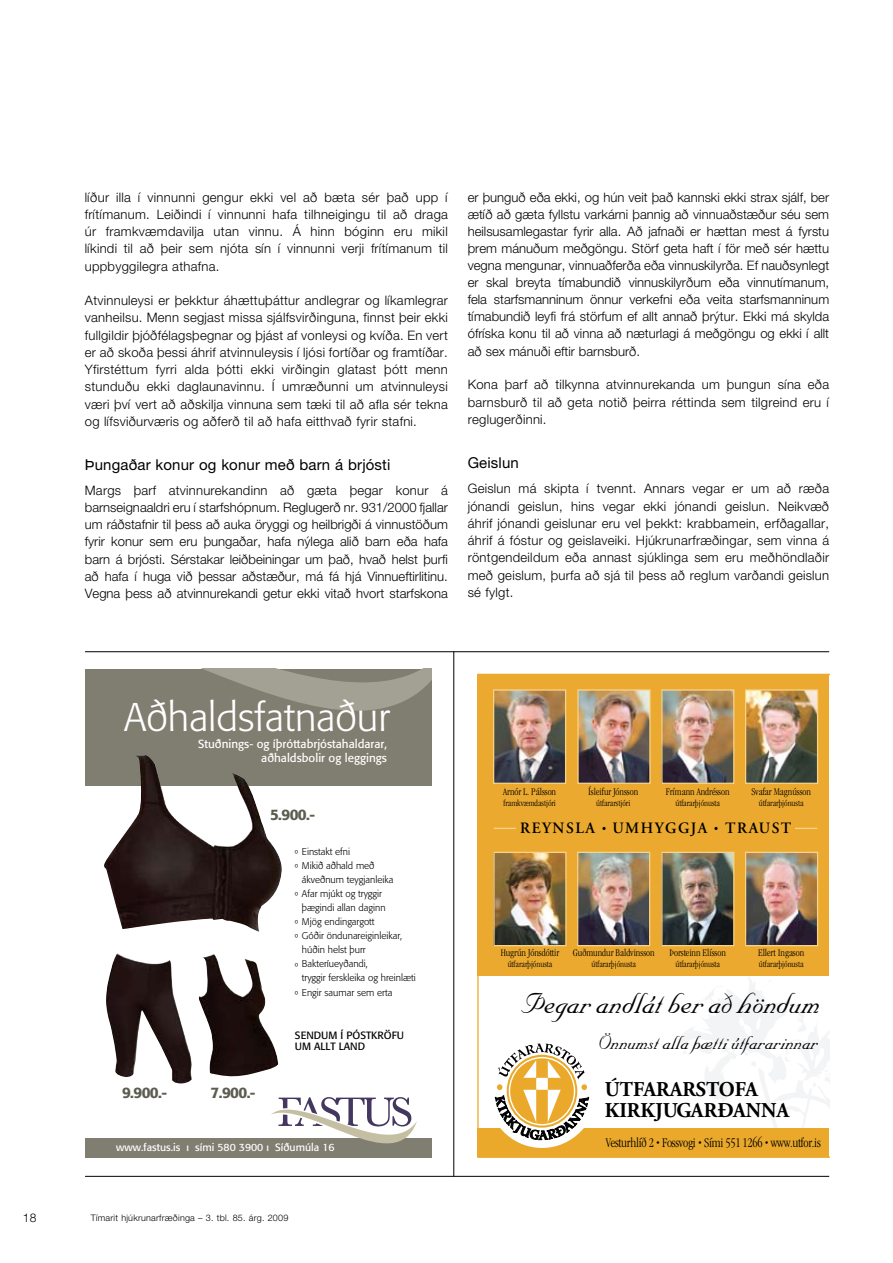
<style>
.page{position:relative;width:893px;height:1263px;background:#fff}
.page>*{position:absolute;margin:0;border:0;box-sizing:border-box;transform-origin:0 0}
.t1{font:300 39.6px "Formata";color:#fff}
.t2{font:34.2px "Nuptial Script";color:#000}
.t3{font:22.35px "Nuptial Script";color:#000}
.t4{font:700 21px/21px "Adobe Garamond Pro";color:#000}
.t5{font:600 15.75px "Adobe Garamond Pro";letter-spacing:.1em;color:#000}
.t6{font:500 15.15px "Formata";letter-spacing:-.04em;color:#5c5c51}
.t7{font:15px "Helvetica Neue";letter-spacing:.01em;color:#000}
.t8{font:300 condensed 13.8px "Garamond";letter-spacing:-.02em;color:#000}
.t9{font:300 13.05px/17.2px "Helvetica Neue";letter-spacing:.02em;color:#000;text-align:justify}
.t10{font:300 12px "Helvetica Neue";color:#000}
.t11{font:11.7px/14px "Formata";color:#fff;text-align:right}
.t12{font:300 condensed 10.5px "Garamond";color:#000}
.t13{font:10.5px "Formata";color:#fff}
.t14{font:10.5px/11.7px "Formata";color:#000}
.t15{font:300 9.75px/14.1px "Formata";color:#000}
.t16{font:300 condensed 9.15px "Garamond";color:#000}
.t17{font:300 9px "Helvetica Neue";letter-spacing:.025em;color:#000}
.s1{font-size:10.5px}
.s2{font-size:7.95px}
</style>
<div class="page">
<img style="left:477px;top:674px;width:352px;height:484px">
<svg style="left:795px;top:828px;width:22px;height:1px"></svg>
<svg style="left:494px;top:828px;width:22px;height:1px"></svg>
<img style="left:495px;top:691px;width:69px;height:91px">
<div style="left:493px;top:689px;width:73px;height:95px;border:1px solid #f7d38a"></div>
<img style="left:579px;top:691px;width:70px;height:91px">
<div style="left:577px;top:689px;width:74px;height:95px;border:1px solid #f7d38a"></div>
<svg style="left:85px;top:669px;width:347px;height:117px;fill:#807e70"></svg>
<img style="left:103px;top:755px;width:179px;height:177px">
<div style="left:85px;top:1138px;width:347px;height:20px;background:#807e70"></div>
<svg style="left:271px;top:1097px;width:146px;height:47px"></svg>
<img style="left:199px;top:954px;width:79px;height:123px">
<img style="left:106px;top:953px;width:86px;height:131px">
<div style="left:262px;top:800px;width:66px;height:35px;background:#fff"></div>
<div style="left:114px;top:1078px;width:66px;height:35px;background:#fff"></div>
<hr style="left:85px;top:651px;width:744px;height:1px;background:#000">
<hr style="left:85px;top:1176px;width:744px;height:1px;background:#000">
<hr style="left:453px;top:651px;width:1px;height:525px;background:#000">
<p class="t9" style="left:85px;top:188px;width:365px">líður illa í vinnunni gengur ekki vel að bæta sér það upp í frítímanum. Leiðindi í vinnunni hafa tilhneigingu til að draga úr framkvæmdavilja utan vinnu. Á hinn bóginn eru mikil líkindi til að þeir sem njóta sín í vinnunni verji frítímanum til uppbyggilegra athafna.</p>
<p class="t9" style="left:85px;top:292px;width:365px">Atvinnuleysi er þekktur áhættuþáttur andlegrar og líkamlegrar vanheilsu. Menn segjast missa sjálfsvirðinguna, finnst þeir ekki fullgildir þjóðfélagsþegnar og þjást af vonleysi og kvíða. En vert er að skoða þessi áhrif atvinnuleysis í ljósi fortíðar og framtíðar.<br>Yfirstéttum fyrri alda þótti ekki virðingin glatast þótt menn stunduðu ekki daglaunavinnu. Í umræðunni um atvinnuleysi væri því vert að aðskilja vinnuna sem tæki til að afla sér tekna og lífsviðurværis og aðferð til að hafa eitthvað fyrir stafni.</p>
<p class="t7" style="left:85px;top:455px;width:307px">Þungaðar konur og konur með barn á brjósti</p>
<p class="t9" style="left:85px;top:482px;width:365px">Margs þarf atvinnurekandinn að gæta þegar konur á barnseignaaldri eru í starfshópnum. Reglugerð nr. 931/2000 fjallar um ráðstafnir til þess að auka öryggi og heilbrigði á vinnustöðum fyrir konur sem eru þungaðar, hafa nýlega alið barn eða hafa barn á brjósti. Sérstakar leiðbeiningar um það, hvað helst þurfi að hafa í huga við þessar aðstæður, má fá hjá Vinnueftirlitinu.<br>Vegna þess að atvinnurekandi getur ekki vitað hvort starfskona</p>
<p class="t9" style="left:468px;top:188px;width:363px">er þunguð eða ekki, og hún veit það kannski ekki strax sjálf, ber ætíð að gæta fyllstu varkárni þannig að vinnuaðstæður séu sem heilsusamlegastar fyrir alla. Að jafnaði er hættan mest á fyrstu þrem mánuðum meðgöngu. Störf geta haft í för með sér hættu vegna mengunar, vinnuaðferða eða vinnuskilyrða. Ef nauðsynlegt er skal breyta tímabundið vinnuskilyrðum eða vinnutímanum, fela starfsmanninum önnur verkefni eða veita starfsmanninum tímabundið leyfi frá störfum ef allt annað þrýtur. Ekki má skylda ófríska konu til að vinna að næturlagi á meðgöngu og ekki í allt að sex mánuði eftir barnsburð.</p>
<p class="t9" style="left:468px;top:376px;width:363px">Kona þarf að tilkynna atvinnurekanda um þungun sína eða barnsburð til að geta notið þeirra réttinda sem tilgreind eru í reglugerðinni.</p>
<p class="t7" style="left:468px;top:453px;width:53px">Geislun</p>
<p class="t9" style="left:468px;top:480px;width:363px">Geislun má skipta í tvennt. Annars vegar er um að ræða jónandi geislun, hins vegar ekki jónandi geislun. Neikvæð áhrif jónandi geislunar eru vel þekkt: krabbamein, erfðagallar, áhrif á fóstur og geislaveiki. Hjúkrunarfræðingar, sem vinna á röntgendeildum eða annast sjúklinga sem eru meðhöndlaðir með geislum, þurfa að sjá til þess að reglum varðandi geislun sé fylgt.</p>
<h1 class="t1" style="left:124px;top:694px;width:267px">Aðhaldsfatnaður</h1>
<p class="t11" style="left:198px;top:737px;width:190px">Stuðnings- og íþróttabrjóstahaldarar, aðhaldsbolir og leggings</p>
<p class="t6" style="left:270px;top:805px;width:46px">5.900.-</p>
<p class="t15" style="left:302px;top:845px;width:115px">Einstakt efni<br>Mikið aðhald með ákveðnum teygjanleika<br>Afar mjúkt og tryggir þægindi allan daginn<br>Mjög endingargott<br>Góðir öndunareiginleikar, húðin helst þurr<br>Bakteríueyðandi,<br>tryggir ferskleika og hreinlæti<br>Engir saumar sem erta</p>
<p class="t15" style="left:295px;top:846px;width:5px">º º</p>
<p class="t15" style="left:295px;top:889px;width:5px">º</p>
<p class="t15" style="left:295px;top:917px;width:5px">º º</p>
<p class="t15" style="left:295px;top:959px;width:5px">º</p>
<p class="t15" style="left:295px;top:987px;width:5px">º</p>
<p class="t6" style="left:122px;top:1083px;width:46px">9.900.-</p>
<p class="t6" style="left:211px;top:1083px;width:46px">7.900.-</p>
<p class="t14" style="left:295px;top:1029px;width:111px">Sendum í póStkröfu um allt land</p>
<p class="t13" style="left:116px;top:1141px;width:220px">www.fastus.is ı sími 580 3900 ı Síðumúla 16</p>
<p class="t10" style="left:23px;top:1210px;width:15px">18</p>
<p class="t17" style="left:91px;top:1212px;width:199px">Tímarit hjúkrunarfræ›inga – 3. tbl. 85. árg. 2009</p>
<p class="t12" style="left:503px;top:785px;width:54px">Arnór L. Pálsson</p>
<p class="t16" style="left:503px;top:798px;width:54px">framkvæmdastjóri</p>
<p class="t12" style="left:588px;top:785px;width:52px">Ísleifur Jónsson</p>
<p class="t16" style="left:596px;top:798px;width:36px">útfararstjóri</p>
<p class="t12" style="left:666px;top:785px;width:65px">Frímann Andrésson</p>
<p class="t16" style="left:675px;top:798px;width:46px">útfararþjónusta</p>
<p class="t12" style="left:751px;top:785px;width:61px">Svafar Magnússon</p>
<p class="t16" style="left:759px;top:798px;width:46px">útfararþjónusta</p>
<p class="t5" style="left:520px;top:819px;width:273px">REYNSLA <span class="s1">•</span> UMHYGGJA <span class="s1">•</span> TRAUST</p>
<p class="t12" style="left:501px;top:947px;width:60px">Hugrún Jónsdóttir</p>
<p class="t16" style="left:508px;top:959px;width:46px">útfararþjónusta</p>
<p class="t12" style="left:573px;top:947px;width:83px">Guðmundur Baldvinsson</p>
<p class="t16" style="left:591px;top:959px;width:46px">útfararþjónusta</p>
<p class="t12" style="left:669px;top:947px;width:58px">Þorsteinn Elísson</p>
<p class="t16" style="left:675px;top:959px;width:46px">útfararþjónusta</p>
<p class="t12" style="left:758px;top:947px;width:48px">Ellert Ingason</p>
<p class="t16" style="left:759px;top:959px;width:46px">útfararþjónusta</p>
<h2 class="t2" style="left:521px;top:984px;width:301px">Þegar andlát ber að höndum</h2>
<h3 class="t3" style="left:599px;top:1030px;width:221px">Önnumst alla þætti útfararinnar</h3>
<h3 class="t4" style="left:605px;top:1079px;width:186px">ÚTFARARSTOFA<br>KIRKJUGARÐANNA</h3>
<p class="t8" style="left:606px;top:1135px;width:216px">Vesturhlíð 2 <span class="s2">•</span> Fossvogi <span class="s2">•</span> Sími 551 1266 <span class="s2">•</span> www.utfor.is</p>
</div>
